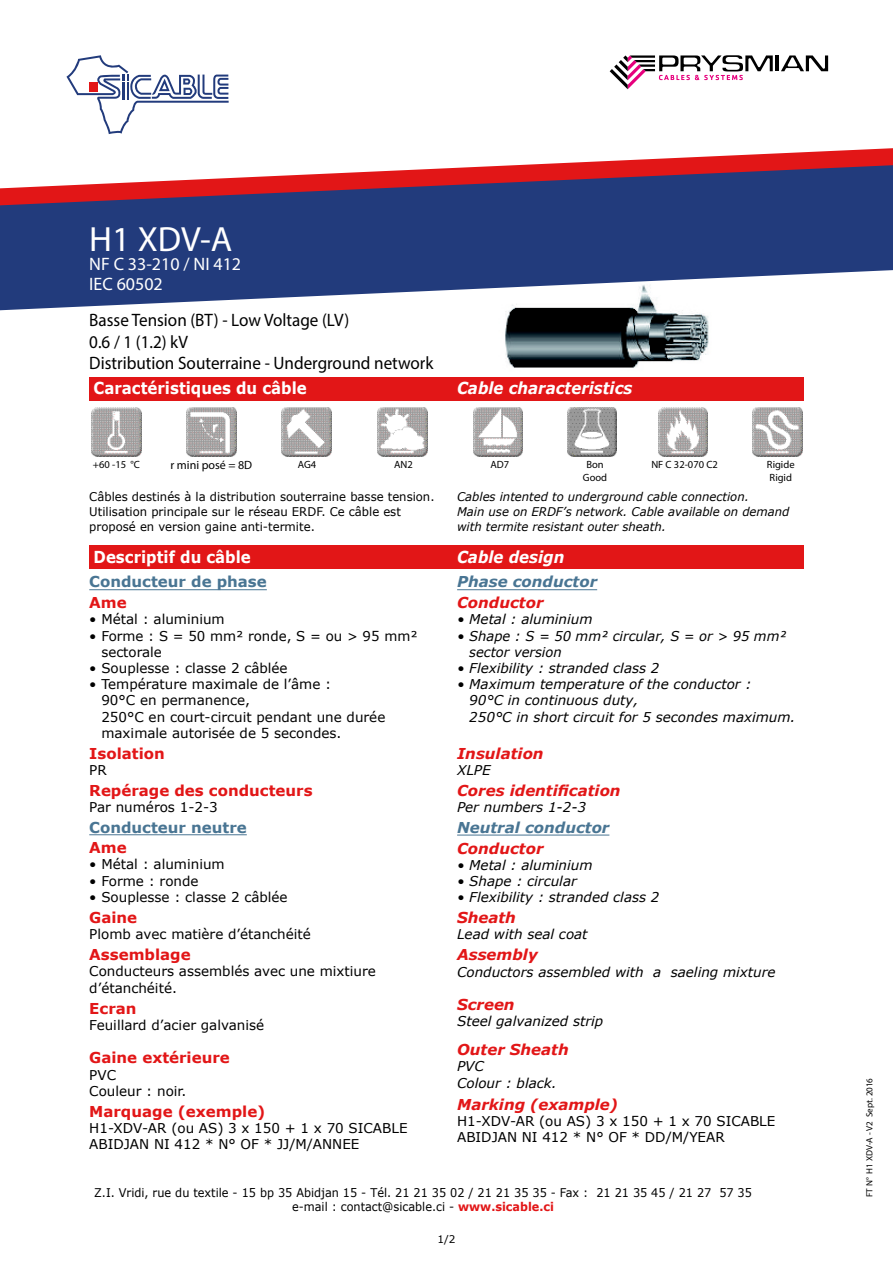
<style>
.page{position:relative;width:893px;height:1263px;background:#fff}
.page>*{position:absolute;margin:0;border:0;box-sizing:border-box;transform-origin:0 0}
.t1{font:35.1px "Myriad Pro";color:#fff}
.t2{font:18px/21.6px "Myriad Pro";color:#000;scale:.95 1}
.t3{font:18px/19.5px "Myriad Pro";color:#fff}
.t4{font:700 16.5px "Verdana";color:#fff;scale:.91 1}
.t5{font:italic 700 16.5px "Verdana";color:#fff;scale:.91 1}
.t6{font:italic 700 15px "Verdana";color:#e21617}
.t7{font:700 15px "Verdana";color:#e21617}
.t8{font:700 15px "Verdana";color:#497593}
.t9{font:italic 700 15px "Verdana";color:#497593}
.t10{font:13.5px/16.2px "Verdana";color:#000}
.t11{font:italic 13.5px/16.2px "Verdana";color:#000}
.t12{font:12px/15px "Verdana";color:#000}
.t13{font:12px "Verdana";color:#000;scale:.94 1}
.t14{font:italic 12px/15px "Verdana";color:#000}
.t15{font:12px "Myriad Pro";color:#000}
.t16{font:10.5px/12.6px "Myriad Pro";color:#000;text-align:center}
.t17{font:10.5px "Verdana";color:#000}
.t18{font:9px "Myriad Pro";color:#000}
.s1{font-weight:700;color:#e21617}
</style>
<div class="page">
<img style="left:505px;top:310px;width:204px;height:58px">
<svg style="left:520px;top:148px;width:373px;height:17px"></svg>
<svg style="left:0;top:165px;width:893px;height:145px;fill:#223b7c"></svg>
<hr style="left:776px;top:55px;width:3px;height:16px;background:#000">
<svg style="left:781px;top:55px;width:47px;height:16px"></svg>
<svg style="left:610px;top:55px;width:163px;height:34px"></svg>
<svg style="left:66px;top:55px;width:163px;height:79px"></svg>
<div style="left:89px;top:545px;width:715px;height:24px;background:#e21617"></div>
<div style="left:89px;top:377px;width:715px;height:23px;background:#e21617"></div>
<img style="left:658px;top:407px;width:50px;height:49px">
<img style="left:567px;top:407px;width:50px;height:49px">
<img style="left:473px;top:407px;width:50px;height:49px">
<img style="left:377px;top:407px;width:50px;height:49px">
<img style="left:753px;top:407px;width:49px;height:49px">
<img style="left:92px;top:407px;width:49px;height:49px">
<img style="left:282px;top:407px;width:49px;height:49px">
<img style="left:187px;top:407px;width:49px;height:49px">
<hr style="left:89px;top:589px;width:178px;height:1px;background:#497593">
<hr style="left:89px;top:834px;width:158px;height:1px;background:#497593">
<hr style="left:457px;top:589px;width:140px;height:1px;background:#497593">
<hr style="left:457px;top:835px;width:152px;height:1px;background:#497593">
<h1 class="t1" style="left:89px;top:217px;width:145px">H1 XDV-A</h1>
<h2 class="t3" style="left:89px;top:254px;width:153px">NF C 33-210 / NI 412<br>IEC 60502</h2>
<h2 class="t2" style="left:89px;top:309px;width:364px">Basse Tension (BT) - Low Voltage (LV)<br>0.6 / 1 (1.2) kV<br>Distribution Souterraine - Underground network</h2>
<p class="t4" style="left:94px;top:378px;width:236px">Caractéristiques du câble</p>
<p class="t5" style="left:457px;top:378px;width:194px">Cable characteristics</p>
<p class="t16" style="left:93px;top:458px;width:49px">+60 -15 °C</p>
<p class="t15" style="left:170px;top:458px;width:83px">r mini posé = 8D</p>
<p class="t16" style="left:298px;top:458px;width:20px">AG4</p>
<p class="t16" style="left:394px;top:458px;width:20px">AN2</p>
<p class="t16" style="left:490px;top:458px;width:20px">AD7</p>
<p class="t16" style="left:583px;top:458px;width:26px">Bon<br>Good</p>
<p class="t16" style="left:651px;top:458px;width:68px">NF C 32-070 C2</p>
<p class="t16" style="left:767px;top:458px;width:29px;text-align:left">Rigide<br>Rigid</p>
<p class="t12" style="left:89px;top:489px;width:347px">Câbles destinés à la distribution souterraine basse tension.<br>Utilisation principale sur le réseau ERDF. Ce câble est proposé en version gaine anti-termite.</p>
<p class="t14" style="left:457px;top:489px;width:334px">Cables intented to underground cable connection.<br>Main use on ERDF’s network. Cable available on demand with termite resistant outer sheath.</p>
<p class="t4" style="left:94px;top:546px;width:174px">Descriptif du câble</p>
<p class="t5" style="left:457px;top:546px;width:119px">Cable design</p>
<p class="t8" style="left:89px;top:572px;width:179px">Conducteur de phase</p>
<p class="t7" style="left:89px;top:593px;width:39px">Ame</p>
<p class="t10" style="left:89px;top:612px;width:137px">• Métal : aluminium</p>
<p class="t10" style="left:101px;top:628px;width:318px;text-indent:-12px">• Forme : S = 50 mm² ronde, S = ou &gt; 95 mm² sectorale</p>
<p class="t10" style="left:89px;top:660px;width:200px">• Souplesse : classe 2 câblée</p>
<p class="t10" style="left:101px;top:676px;width:285px;text-indent:-12px">• Température maximale de l’âme :<br>90°C en permanence,<br>250°C en court-circuit pendant une durée maximale autorisée de 5 secondes.</p>
<p class="t7" style="left:89px;top:743px;width:77px">Isolation</p>
<p class="t10" style="left:89px;top:762px;width:19px">PR</p>
<p class="t7" style="left:89px;top:780px;width:225px">Repérage des conducteurs</p>
<p class="t10" style="left:89px;top:799px;width:130px">Par numéros 1-2-3</p>
<p class="t8" style="left:89px;top:817px;width:159px">Conducteur neutre</p>
<p class="t7" style="left:89px;top:838px;width:39px">Ame</p>
<p class="t10" style="left:89px;top:857px;width:137px">• Métal : aluminium</p>
<p class="t10" style="left:89px;top:873px;width:111px">• Forme : ronde</p>
<p class="t10" style="left:89px;top:889px;width:200px">• Souplesse : classe 2 câblée</p>
<p class="t7" style="left:89px;top:907px;width:49px">Gaine</p>
<p class="t10" style="left:89px;top:926px;width:223px">Plomb avec matière d’étanchéité</p>
<p class="t7" style="left:89px;top:945px;width:103px">Assemblage</p>
<p class="t10" style="left:89px;top:963px;width:288px">Conducteurs assemblés avec une mixtiure d’étanchéité.</p>
<p class="t7" style="left:89px;top:998px;width:49px">Ecran</p>
<p class="t10" style="left:89px;top:1017px;width:176px">Feuillard d’acier galvanisé</p>
<p class="t7" style="left:89px;top:1048px;width:142px">Gaine extérieure</p>
<p class="t10" style="left:89px;top:1067px;width:99px">PVC<br>Couleur : noir.</p>
<p class="t7" style="left:89px;top:1101px;width:178px">Marquage (exemple)</p>
<p class="t10" style="left:89px;top:1120px;width:320px">H1-XDV-AR (ou AS) 3 x 150 + 1 x 70 SICABLE<br>ABIDJAN NI 412 * N° OF * JJ/M/ANNEE</p>
<p class="t9" style="left:457px;top:572px;width:142px">Phase conductor</p>
<p class="t6" style="left:457px;top:593px;width:88px">Conductor</p>
<p class="t11" style="left:457px;top:612px;width:137px">• Metal : aluminium</p>
<p class="t11" style="left:469px;top:628px;width:319px;text-indent:-12px">• Shape : S = 50 mm² circular, S = or &gt; 95 mm² sector version</p>
<p class="t11" style="left:457px;top:660px;width:204px">• Flexibility : stranded class 2</p>
<p class="t11" style="left:469px;top:676px;width:328px;text-indent:-12px">• Maximum temperature of the conductor :<br>90°C in continuous duty,<br>250°C in short circuit for 5 secondes maximum.</p>
<p class="t6" style="left:457px;top:744px;width:88px">Insulation</p>
<p class="t11" style="left:457px;top:762px;width:35px">XLPE</p>
<p class="t6" style="left:457px;top:781px;width:165px">Cores identification</p>
<p class="t11" style="left:457px;top:799px;width:130px">Per numbers 1-2-3</p>
<p class="t9" style="left:457px;top:818px;width:154px">Neutral conductor</p>
<p class="t6" style="left:457px;top:838px;width:88px">Conductor</p>
<p class="t11" style="left:457px;top:857px;width:137px">• Metal : aluminium</p>
<p class="t11" style="left:457px;top:873px;width:121px">• Shape : circular</p>
<p class="t11" style="left:457px;top:889px;width:204px">• Flexibility : stranded class 2</p>
<p class="t6" style="left:457px;top:908px;width:60px">Sheath</p>
<p class="t11" style="left:457px;top:927px;width:132px">Lead with seal coat</p>
<p class="t6" style="left:457px;top:945px;width:82px">Assembly</p>
<p class="t11" style="left:457px;top:964px;width:320px">Conductors assembled with a saeling mixture</p>
<p class="t6" style="left:457px;top:994px;width:59px">Screen</p>
<p class="t11" style="left:457px;top:1013px;width:148px">Steel galvanized strip</p>
<p class="t6" style="left:457px;top:1040px;width:113px">Outer Sheath</p>
<p class="t11" style="left:457px;top:1058px;width:101px">PVC<br>Colour : black.</p>
<p class="t6" style="left:457px;top:1094px;width:162px">Marking (example)</p>
<p class="t10" style="left:457px;top:1113px;width:320px">H1-XDV-AR (ou AS) 3 x 150 + 1 x 70 SICABLE<br>ABIDJAN NI 412 * N° OF * DD/M/YEAR</p>
<p class="t13" style="left:94px;top:1185px;width:701px">Z.I. Vridi, rue du textile - 15 bp 35 Abidjan 15 - Tél. 21 21 35 02 / 21 21 35 35 - Fax : 21 21 35 45 / 21 27 57 35</p>
<p class="t13" style="left:292px;top:1199px;width:280px">e-mail : contact@sicable.ci - <span class="s1">www.sicable.ci</span></p>
<p class="t17" style="left:437px;top:1233px;width:20px">1/2</p>
<p class="t18" style="left:864px;top:1197px;width:121px;rotate:-90deg">FT N° H1 XDV-A - V2 Sept. 2016</p>
</div>
